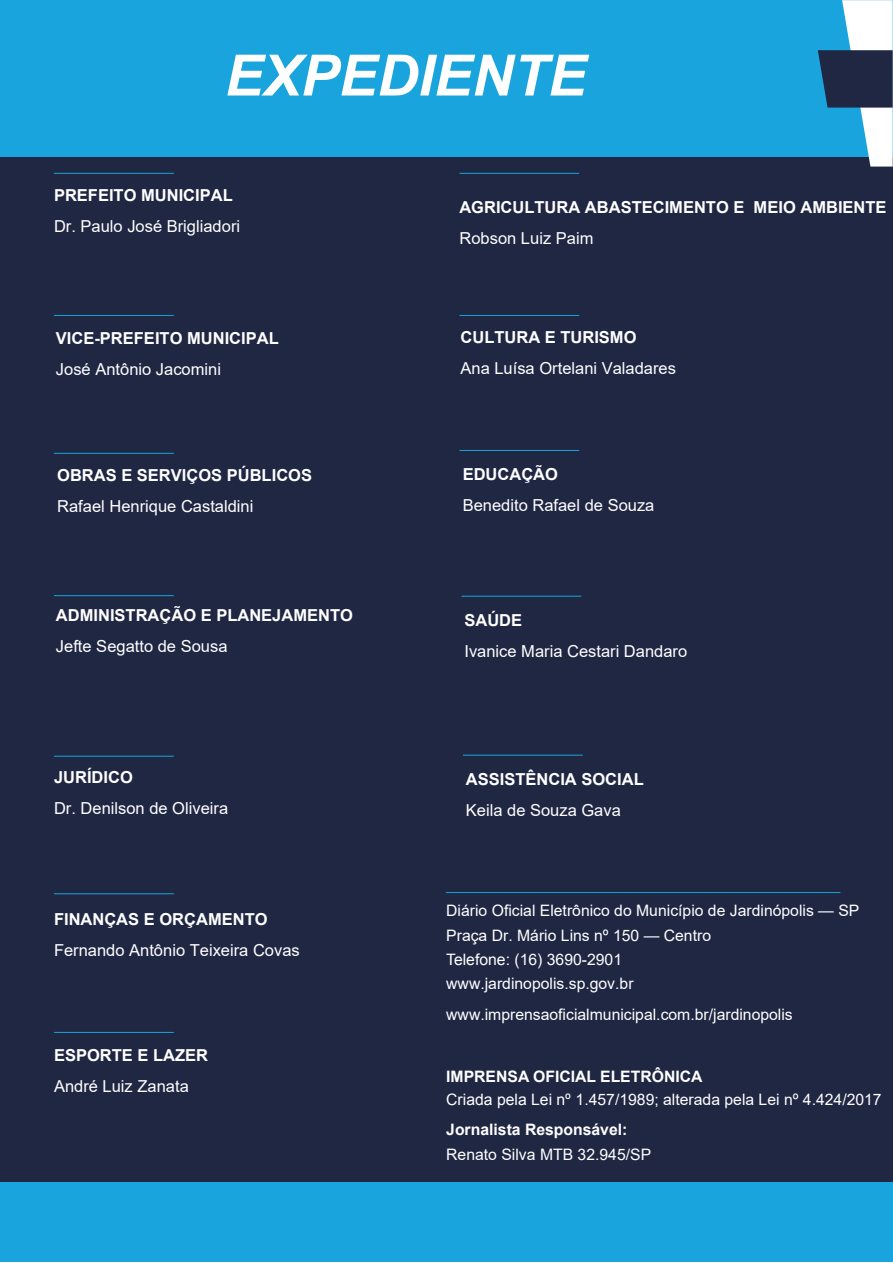
<style>
.page{position:relative;width:893px;height:1263px;background:#fff}
.page>*{position:absolute;margin:0;border:0;box-sizing:border-box;transform-origin:0 0}
.t1{font:italic 700 57px "Arial";color:#fff}
.t2{font:16.5px "Arial";color:#fff}
.t3{font:700 16.5px "Arial";color:#fff}
.t4{font:16.5px/31px "Arial";color:#fff}
.t5{font:15.75px/24.3px "Arial";color:#fff}
.t6{font:700 15.75px "Arial";color:#fff}
.s1{font-weight:700}
.s2{font-style:inherit}
</style>
<div class="page">
<div style="left:0;top:0;width:893px;height:217px;background:#1aa4dd"></div>
<div style="left:0;top:1119px;width:893px;height:142px;background:#1aa4dd"></div>
<div style="left:0;top:157px;width:893px;height:1024px;background:#1f2743"></div>
<svg style="left:818px;top:0;width:75px;height:167px"></svg>
<hr style="left:446px;top:892px;width:394px;height:1px;background:#1aa4dd">
<hr style="left:54px;top:173px;width:120px;height:1px;background:#1aa4dd">
<hr style="left:459px;top:173px;width:120px;height:1px;background:#1aa4dd">
<hr style="left:54px;top:315px;width:120px;height:1px;background:#1aa4dd">
<hr style="left:459px;top:315px;width:120px;height:1px;background:#1aa4dd">
<hr style="left:54px;top:453px;width:120px;height:1px;background:#1aa4dd">
<hr style="left:54px;top:595px;width:120px;height:1px;background:#1aa4dd">
<hr style="left:54px;top:756px;width:120px;height:1px;background:#1aa4dd">
<hr style="left:54px;top:893px;width:120px;height:1px;background:#1aa4dd">
<hr style="left:54px;top:1032px;width:120px;height:1px;background:#1aa4dd">
<hr style="left:459px;top:450px;width:120px;height:1px;background:#1aa4dd">
<hr style="left:462px;top:596px;width:119px;height:1px;background:#1aa4dd">
<hr style="left:463px;top:755px;width:120px;height:1px;background:#1aa4dd">
<h1 class="t1" style="left:225px;top:37px;width:363px">EXPEDIENTE</h1>
<p class="t3" style="left:54px;top:183px;width:180px">PREFEITO MUNICIPAL</p>
<p class="t2" style="left:54px;top:214px;width:188px">Dr. Paulo José Brigliadori</p>
<p class="t3" style="left:56px;top:326px;width:224px">VICE-PREFEITO MUNICIPAL</p>
<p class="t2" style="left:56px;top:358px;width:167px">José Antônio Jacomini</p>
<p class="t3" style="left:57px;top:463px;width:256px">OBRAS E SERVIÇOS PÚBLICOS</p>
<p class="t2" style="left:57px;top:495px;width:198px">Rafael Henrique Castaldini</p>
<p class="t3" style="left:56px;top:604px;width:298px">ADMINISTRAÇÃO E PLANEJAMENTO</p>
<p class="t2" style="left:56px;top:635px;width:173px">Jefte Segatto de Sousa</p>
<p class="t4" style="left:54px;top:762px;width:176px"><span class="s1">JURÍDICO<br></span><span class="s2">Dr.</span> Denilson de Oliveira</p>
<p class="t3" style="left:54px;top:908px;width:215px">FINANÇAS E ORÇAMENTO</p>
<p class="t2" style="left:54px;top:939px;width:247px">Fernando Antônio Teixeira Covas</p>
<p class="t3" style="left:54px;top:1044px;width:156px">ESPORTE E LAZER</p>
<p class="t2" style="left:54px;top:1075px;width:136px">André Luiz Zanata</p>
<p class="t3" style="left:459px;top:195px;width:429px">AGRICULTURA ABASTECIMENTO E MEIO AMBIENTE</p>
<p class="t2" style="left:459px;top:227px;width:135px">Robson Luiz Paim</p>
<p class="t3" style="left:460px;top:326px;width:177px">CULTURA E TURISMO</p>
<p class="t2" style="left:460px;top:357px;width:217px">Ana Luísa Ortelani Valadares</p>
<p class="t3" style="left:463px;top:463px;width:97px">EDUCAÇÃO</p>
<p class="t2" style="left:463px;top:494px;width:193px">Benedito Rafael de Souza</p>
<p class="t3" style="left:464px;top:609px;width:59px">SAÚDE</p>
<p class="t2" style="left:464px;top:640px;width:224px">Ivanice Maria Cestari Dandaro</p>
<p class="t3" style="left:466px;top:768px;width:179px">ASSISTÊNCIA SOCIAL</p>
<p class="t2" style="left:466px;top:799px;width:157px">Keila de Souza Gava</p>
<p class="t5" style="left:446px;top:898px;width:415px">Diário Oficial Eletrônico do Município de Jardinópolis — SP Praça Dr. Mário Lins nº 150 — Centro<br>Telefone: (16) 3690-2901<br>www.jardinopolis.sp.gov.br</p>
<p class="t5" style="left:446px;top:1002px;width:348px">www.imprensaoficialmunicipal.com.br/jardinopolis</p>
<p class="t6" style="left:446px;top:1066px;width:258px">IMPRENSA OFICIAL ELETRÔNICA</p>
<p class="t5" style="left:446px;top:1087px;width:437px">Criada pela Lei nº 1.457/1989; alterada pela Lei nº 4.424/2017</p>
<p class="t6" style="left:446px;top:1118px;width:183px">Jornalista Responsável:</p>
<p class="t5" style="left:446px;top:1142px;width:206px">Renato Silva MTB 32.945/SP</p>
</div>
